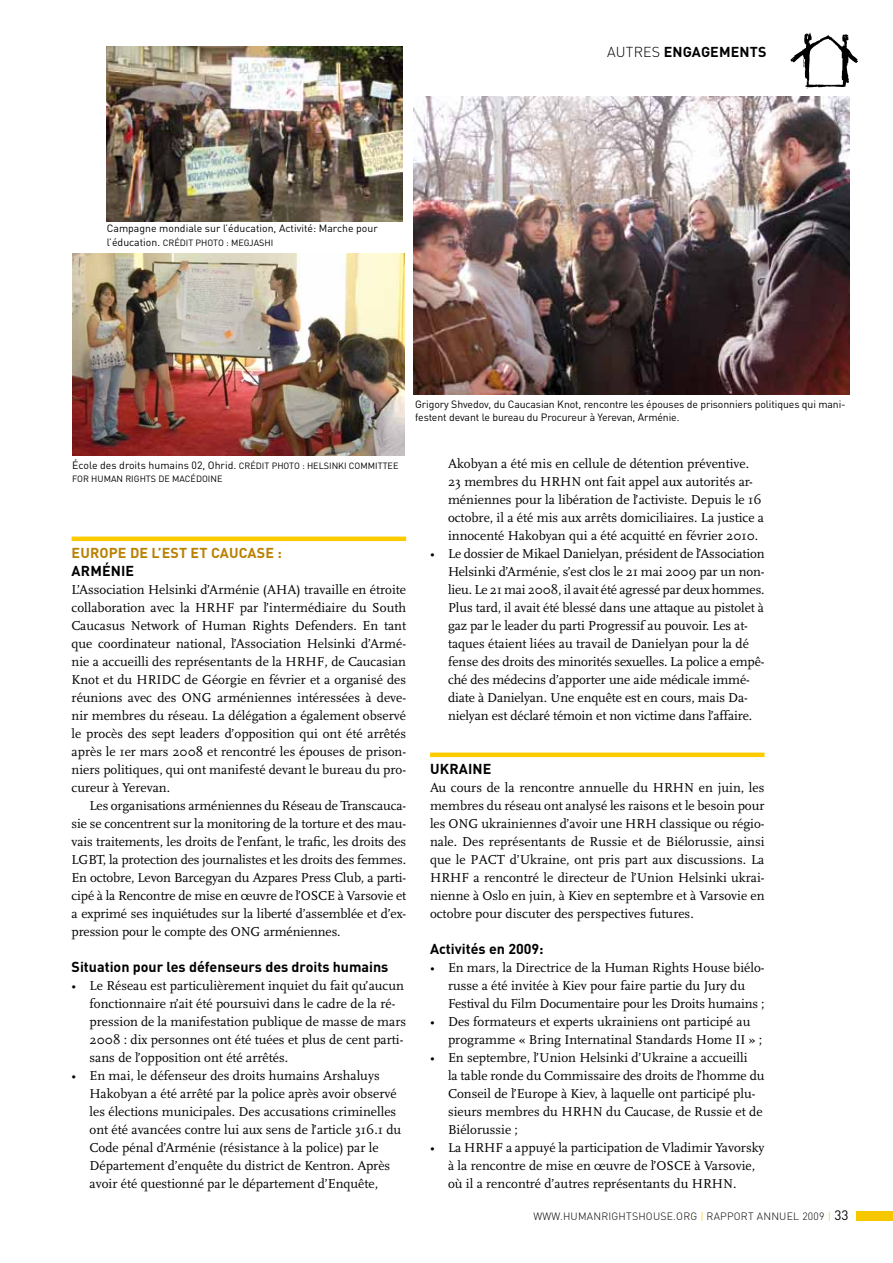
<style>
.page{position:relative;width:893px;height:1263px;background:#fff}
.page>*{position:absolute;margin:0;border:0;box-sizing:border-box;transform-origin:0 0}
.t1{font:700 14.25px "DIN Pro";color:#000}
.t2{font:700 14.25px "DIN Pro";color:#b98100}
.t3{font:700 14.25px "DIN";color:#000}
.t4{font:13.5px/18px "Scala";color:#000}
.t5{font:10.5px/13.5px "DIN";letter-spacing:-.01em;color:#000}
.t6{font:300 10.5px "DIN";letter-spacing:.02em;color:#000}
.t7{font:9px "DIN";color:#000}
.s1{font-weight:300}
.s2{font-size:9px}
.s3{color:#f7c800}
.s4{font-weight:400;font-size:13.5px}
</style>
<div class="page">
<div style="left:857px;top:1210px;width:36px;height:10px;background:#f7c800"></div>
<div style="left:430px;top:752px;width:334px;height:5px;background:#fecb00"></div>
<div style="left:72px;top:536px;width:334px;height:5px;background:#fecb00"></div>
<img style="left:414px;top:97px;width:435px;height:297px">
<img style="left:107px;top:46px;width:295px;height:175px">
<img style="left:72px;top:253px;width:333px;height:202px">
<svg style="left:790px;top:33px;width:68px;height:56px"></svg>
<p class="t3" style="left:607px;top:43px;width:63px"><span class="s1">AUTRES</span> ENGAGEMENTS</p>
<p class="t5" style="left:107px;top:222px;width:273px">Campagne mondiale sur l’éducation, Activité: Marche pour l’éducation. <span class="s2">Crédit</span></p>
<p class="t7" style="left:196px;top:237px;width:7px">photo</p>
<p class="t7" style="left:226px;top:237px;width:18px">: Megjashi</p>
<p class="t5" style="left:415px;top:397px;width:432px">Grigory Shvedov, du Caucasian Knot, rencontre les épouses de prisonniers politiques qui mani&shy;festent devant le bureau du Procureur à Yerevan, Arménie.</p>
<p class="t5" style="left:72px;top:458px;width:179px">École des droits humains 02, Ohrid. <span class="s2">Crédit</span></p>
<p class="t7" style="left:272px;top:460px;width:7px">photo</p>
<p class="t7" style="left:302px;top:460px;width:17px">: Helsinki</p>
<p class="t7" style="left:349px;top:460px;width:13px">Committee</p>
<p class="t7" style="left:72px;top:473px;width:7px">for</p>
<p class="t7" style="left:91px;top:473px;width:14px">Human</p>
<p class="t7" style="left:125px;top:473px;width:12px">Rights</p>
<p class="t7" style="left:158px;top:473px;width:28px">de Macédoine</p>
<p class="t2" style="left:72px;top:543px;width:10px">EUR</p>
<p class="t2" style="left:100px;top:543px;width:184px">OPE DE L’EST ET CAUCASE :</p>
<p class="t1" style="left:72px;top:561px;width:19px">ARMÉNIE</p>
<p class="t4" style="left:72px;top:581px;width:336px;text-align:justify">L’Association Helsinki d’Arménie (AHA) travaille en étroite collaboration avec la HRHF par l’intermédiaire du South Caucasus Network of Human Rights Defenders. En tant que coordinateur national, l’Association Helsinki d’Armé&shy;nie a accueilli des représentants de la HRHF, de Caucasian Knot et du HRIDC de Géorgie en février et a organisé des réunions avec des ONG arméniennes intéressées à deve&shy;nir membres du réseau. La délégation a également observé le procès des sept leaders d’opposition qui ont été arrêtés après le 1er mars 2008 et rencontré les épouses de prison&shy;niers politiques, qui ont manifesté devant le bureau du pro&shy;cureur à Yerevan.</p>
<p class="t4" style="left:72px;top:797px;width:336px;text-align:justify;text-indent:18px">Les organisations arméniennes du Réseau de Transcauca&shy;sie se concentrent sur la monitoring de la torture et des mau&shy;vais traitements, les droits de l’enfant, le trafic, les droits des LGBT, la protection des journalistes et les droits des femmes.<br>En octobre, Levon Barcegyan du Azpares Press Club, a parti&shy;cipé à la Rencontre de mise en œuvre de l’OSCE à Varsovie et a exprimé ses inquiétudes sur la liberté d’assemblée et d’ex&shy;pression pour le compte des ONG arméniennes.</p>
<p class="t1" style="left:72px;top:957px;width:318px">Situation pour les défenseurs des droits humains</p>
<p class="t4" style="left:90px;top:977px;width:318px;text-indent:-18px">• Le Réseau est particulièrement inquiet du fait qu’aucun fonctionnaire n’ait été poursuivi dans le cadre de la ré&shy;pression de la manifestation publique de masse de mars 2008 : dix personnes ont été tuées et plus de cent parti&shy;sans de l’opposition ont été arrêtés.</p>
<p class="t4" style="left:90px;top:1067px;width:313px;text-indent:-18px">• En mai, le défenseur des droits humains Arshaluys Hakobyan a été arrêté par la police après avoir observé les élections municipales. Des accusations criminelles ont été avancées contre lui aux sens de l’article 316.1 du Code pénal d’Arménie (résistance à la police) par le Département d’enquête du district de Kentron. Après avoir été questionné par le département d’Enquête,</p>
<p class="t4" style="left:448px;top:455px;width:318px">Akobyan a été mis en cellule de détention préventive.<br>23 membres du HRHN ont fait appel aux autorités ar&shy;méniennes pour la libération de l’activiste. Depuis le 16 octobre, il a été mis aux arrêts domiciliaires. La justice a innocenté Hakobyan qui a été acquitté en février 2010.</p>
<p class="t4" style="left:448px;top:545px;width:318px;text-indent:-18px">• Le dossier de Mikael Danielyan, président de l’Association Helsinki d’Arménie, s’est clos le 21 mai 2009 par un non&shy;lieu. Le 21 mai 2008, il avait été agressé par deux hommes.<br>Plus tard, il avait été blessé dans une attaque au pistolet à gaz par le leader du parti Progressif au pouvoir. Les at&shy;taques étaient liées au travail de Danielyan pour la dé fense des droits des minorités sexuelles. La police a empê&shy;ché des médecins d’apporter une aide médicale immé&shy;diate à Danielyan. Une enquête est en cours, mais Da&shy;nielyan est déclaré témoin et non victime dans l’affaire.</p>
<p class="t1" style="left:430px;top:759px;width:47px">UKRAINE</p>
<p class="t4" style="left:430px;top:779px;width:336px;text-align:justify">Au cours de la rencontre annuelle du HRHN en juin, les membres du réseau ont analysé les raisons et le besoin pour les ONG ukrainiennes d’avoir une HRH classique ou régio&shy;nale. Des représentants de Russie et de Biélorussie, ainsi que le PACT d’Ukraine, ont pris part aux discussions. La HRHF a rencontré le directeur de l’Union Helsinki ukrai&shy;nienne à Oslo en juin, à Kiev en septembre et à Varsovie en octobre pour discuter des perspectives futures.</p>
<p class="t1" style="left:430px;top:939px;width:115px">Activités en 2009:</p>
<p class="t4" style="left:448px;top:959px;width:318px;text-indent:-18px">• En mars, la Directrice de la Human Rights House biélo&shy;russe a été invitée à Kiev pour faire partie du Jury du<br>Festival du Film Documentaire pour les Droits humains ;</p>
<p class="t4" style="left:448px;top:1013px;width:316px;text-indent:-18px">• Des formateurs et experts ukrainiens ont participé au programme « Bring Internatinal Standards Home II » ;</p>
<p class="t4" style="left:448px;top:1049px;width:318px;text-indent:-18px">• En septembre, l’Union Helsinki d’Ukraine a accueilli<br>la table ronde du Commissaire des droits de l’homme du Conseil de l’Europe à Kiev, à laquelle ont participé plu&shy;sieurs membres du HRHN du Caucase, de Russie et de Biélorussie ;</p>
<p class="t4" style="left:448px;top:1139px;width:318px;text-indent:-18px">• La HRHF a appuyé la participation de Vladimir Yavorsky à la rencontre de mise en œuvre de l’OSCE à Varsovie, où il a rencontré d’autres représentants du HRHN.</p>
<p class="t6" style="left:533px;top:1210px;width:317px">WWW.HUMANRIGHTSHOUSE.ORG <span class="s3">|</span> RAPPORT ANNUEL 2009 <span class="s3">|</span> <span class="s4">33</span></p>
</div>
